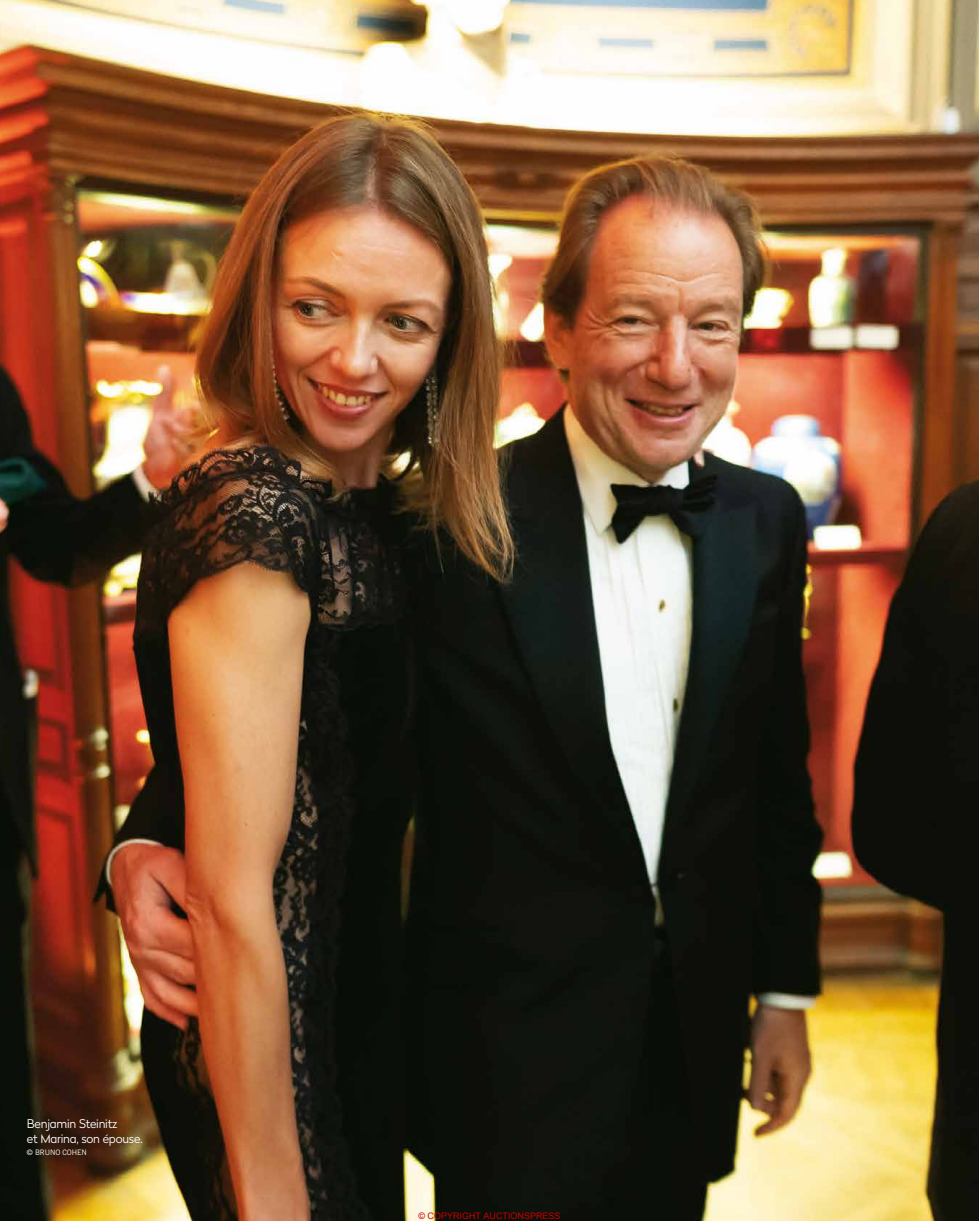
<style>
.page{position:relative;width:979px;height:1221px;background:#fff}
.page>*{position:absolute;margin:0;border:0;box-sizing:border-box;transform-origin:0 0}
.t1{font:300 12px/15px "Radikal";letter-spacing:-.02em;color:#fff}
.t2{font:9px "Arial";color:#c70000}
.t3{font:7.5px "Trade Gothic LT Std";letter-spacing:-.02em;color:#fff}
</style>
<div class="page">
<img style="left:0;top:0;width:978px;height:1221px">
<p class="t1" style="left:27px;top:1115px;width:117px">Benjamin Steinitz<br>et Marina, son épouse.</p>
<p class="t3" style="left:27px;top:1148px;width:61px">© BRUNO COHEN</p>
<p class="t2" style="left:418px;top:1211px;width:144px">© COPYRIGHT AUCTIONSPRESS</p>
</div>
